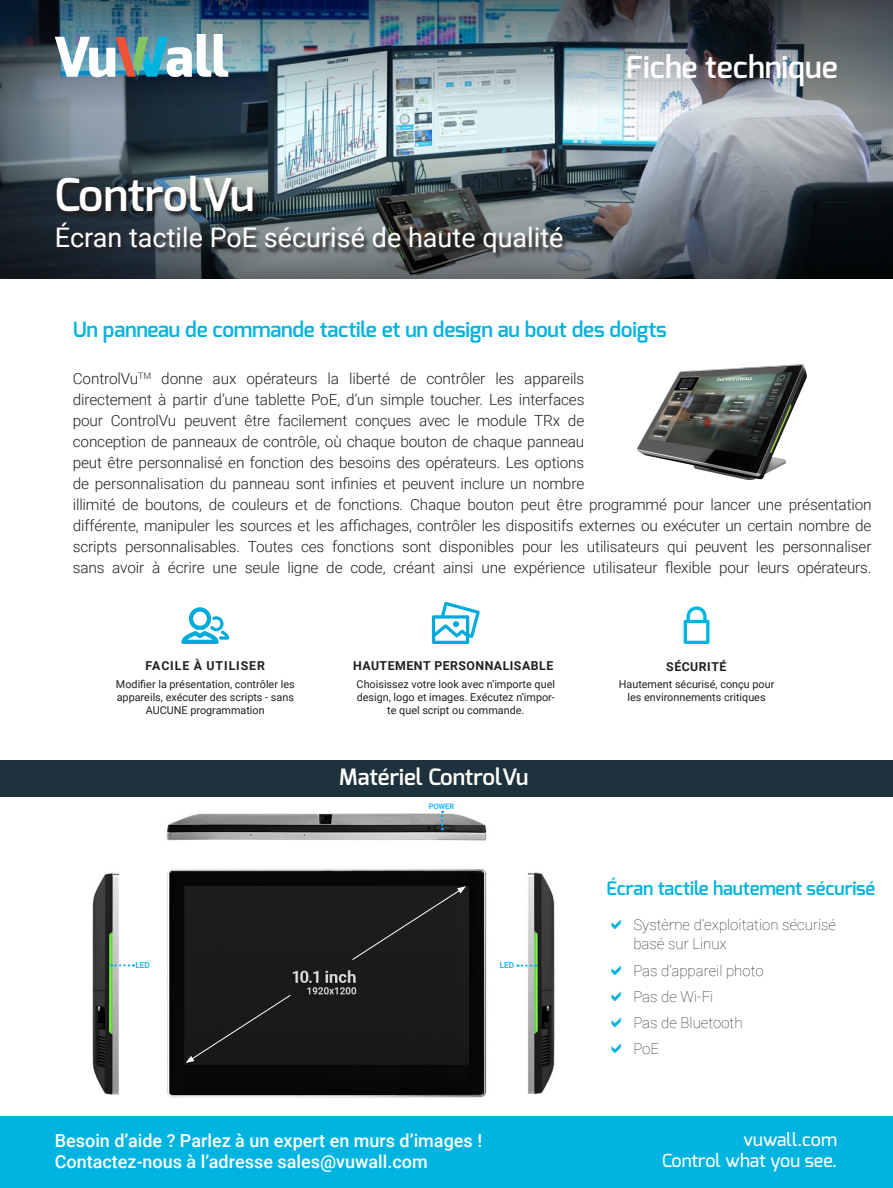
<style>
.page{position:relative;width:893px;height:1188px;background:#fff}
.page>*{position:absolute;margin:0;border:0;box-sizing:border-box;transform-origin:0 0}
.t1{font:600 45px "Exo";letter-spacing:-.005em;color:#fff}
.tekst_10_pt{font:600 30.6px "Exo";color:#fff}
.t2{font:27px "Roboto";color:#fff}
.t3{font:600 22.5px "Exo";color:#fff}
.t4{font:600 21px "Exo";letter-spacing:-.01em;color:#00b4e0}
.t5{font:600 18.75px "Exo";letter-spacing:-.01em;color:#00b4e0}
.t6{font:500 18px/21px "Roboto";color:#fff}
.t7{font:500 18px "Exo";color:#fff}
.t8{font:300 15.3px/21px "Roboto";letter-spacing:-.01em;color:#231f20}
.t9{font:100 15px/19.5px "Roboto";color:#231f20}
.t10{font:700 12.3px "Roboto";letter-spacing:.04em;color:#231f20}
.t11{font:700 12.3px "Roboto";letter-spacing:.075em;color:#231f20}
.t12{font:10.8px/13px "Roboto";color:#231f20;text-align:center}
.t13{font:500 8.25px "Roboto";color:#00aeef}
.t14{font:500 7.5px "Roboto";color:#00aeef}
</style>
<div class="page">
<img style="left:0;top:108px;width:893px;height:54px">
<svg style="left:0;top:162px;width:893px;height:116px;background:#4b545b"></svg>
<svg style="left:56px;top:177px;width:512px;height:83px;background:#485256"></svg>
<img style="left:0;top:0;width:893px;height:108px">
<img style="left:55px;top:34px;width:173px;height:43px">
<img style="left:637px;top:364px;width:170px;height:116px">
<svg style="left:181px;top:607px;width:48px;height:37px"></svg>
<svg style="left:432px;top:602px;width:48px;height:42px"></svg>
<div style="left:0;top:1117px;width:893px;height:71px;background:#00b4e0"></div>
<div style="left:0;top:760px;width:893px;height:37px;background:#1f313c"></div>
<img style="left:92px;top:811px;width:463px;height:287px">
<svg style="left:441px;top:811px;width:2px;height:19px"></svg>
<svg style="left:111px;top:964px;width:23px;height:3px"></svg>
<svg style="left:517px;top:965px;width:19px;height:2px"></svg>
<div style="left:186px;top:994px;width:105px;height:69px;background:#191919"></div>
<div style="left:351px;top:886px;width:115px;height:75px;background:#1c1c1c"></div>
<svg style="left:684px;top:606px;width:25px;height:38px"></svg>
<p class="t1" style="left:55px;top:166px;width:202px">ControlVu</p>
<p class="t2" style="left:55px;top:218px;width:510px">Écran tactile PoE sécurisé de haute qualité</p>
<p class="tekst_10_pt" style="left:626px;top:47px;width:214px">Fiche technique</p>
<p class="t4" style="left:73px;top:316px;width:595px">Un panneau de commande tactile et un design au bout des doigts</p>
<p class="t8" style="left:73px;top:367px;width:800px">ControlVu<sup>TM</sup> donne aux opérateurs la liberté de contrôler les appareils<br>directement à partir d’une tablette PoE, d’un simple toucher. Les interfaces<br>pour ControlVu peuvent être facilement conçues avec le module TRx de<br>conception de panneaux de contrôle, où chaque bouton de chaque panneau<br>peut être personnalisé en fonction des besoins des opérateurs. Les options<br>de personnalisation du panneau sont infinies et peuvent inclure un nombre<br>illimité de boutons, de couleurs et de fonctions. Chaque bouton peut être programmé pour lancer une présentation différente, manipuler les sources et les affichages, contrôler les dispositifs externes ou exécuter un certain nombre de scripts personnalisables. Toutes ces fonctions sont disponibles pour les utilisateurs qui peuvent les personnaliser sans avoir à écrire une seule ligne de code, créant ainsi une expérience utilisateur flexible pour leurs opérateurs.</p>
<p class="t11" style="left:146px;top:657px;width:121px">FACILE À UTILISER</p>
<p class="t12" style="left:116px;top:677px;width:180px">Modifier la présentation, contrôler les appareils, exécuter des scripts - sans<br>AUCUNE programmation</p>
<p class="t10" style="left:353px;top:657px;width:202px">HAUTEMENT PERSONNALISABLE</p>
<p class="t12" style="left:357px;top:677px;width:200px">Choisissez votre look avec n‘importe quel design, logo et images. Exécutez n‘impor&shy;te quel script ou commande.</p>
<p class="t3" style="left:339px;top:763px;width:191px">Matériel ControlVu</p>
<p class="t14" style="left:429px;top:801px;width:27px">POWER</p>
<p class="t13" style="left:135px;top:960px;width:16px">LED</p>
<p class="t13" style="left:500px;top:960px;width:16px">LED</p>
<p class="t10" style="left:666px;top:658px;width:62px">SÉCURITÉ</p>
<p class="t12" style="left:619px;top:677px;width:157px">Hautement sécurisé, conçu pour les environnements critiques</p>
<p class="t5" style="left:606px;top:876px;width:271px">Écran tactile hautement sécurisé</p>
<p class="t9" style="left:633px;top:914px;width:204px">Système d’exploitation sécurisé basé sur Linux</p>
<p class="t9" style="left:633px;top:960px;width:132px">Pas d’appareil photo</p>
<p class="t9" style="left:633px;top:986px;width:82px">Pas de Wi-Fi</p>
<p class="t9" style="left:633px;top:1013px;width:111px">Pas de Bluetooth</p>
<p class="t9" style="left:633px;top:1039px;width:27px">PoE</p>
<p class="t6" style="left:55px;top:1130px;width:429px">Besoin d’aide ? Parlez à un expert en murs d’images !<br>Contactez-nous à l’adresse sales@vuwall.com</p>
<p class="t7" style="left:743px;top:1128px;width:95px">vuwall.com</p>
<p class="t7" style="left:662px;top:1149px;width:176px">Control what you see.</p>
</div>
